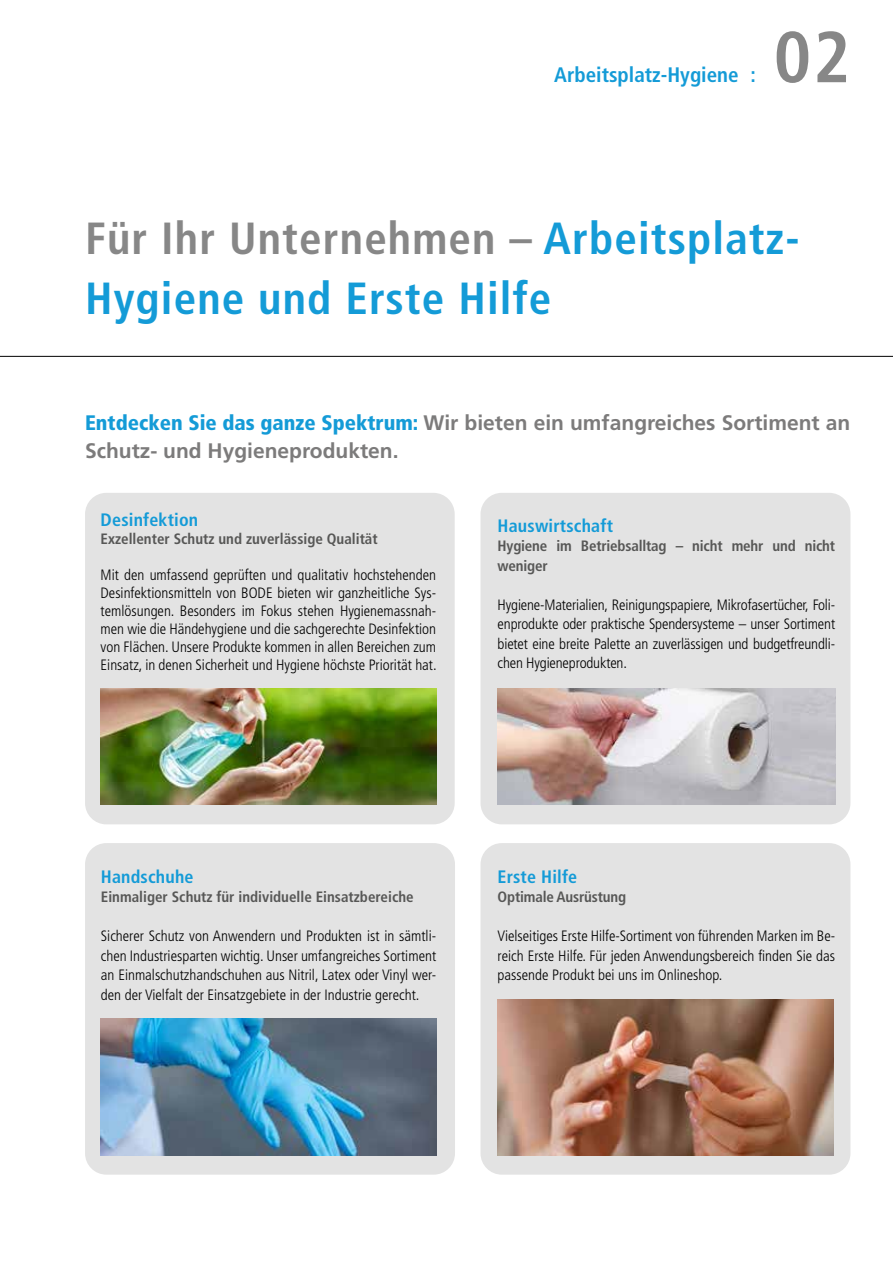
<style>
.page{position:relative;width:893px;height:1263px;background:#fff}
.page>*{position:absolute;margin:0;border:0;box-sizing:border-box;transform-origin:0 0}
.t1{font:700 condensed 72px "Frutiger";color:#878787}
.t2{font:700 condensed 45px/60px "Frutiger";letter-spacing:.025em;color:#149bd7}
.t3{font:700 21px/27.8px "Frutiger";color:#7c7b7b}
.t4{font:700 condensed 21px "Frutiger";color:#149bd7}
.t5{font:700 condensed 18px "Frutiger";letter-spacing:.01em;color:#149bd7}
.t6{font:300 condensed 15px/19.5px "Frutiger";color:#000;text-align:justify}
.t7{font:700 condensed 15px/19.5px "Frutiger";color:#575756}
.s1{color:#878787}
.s2{font-weight:900;font-stretch:condensed;color:#149bd7}
</style>
<div class="page">
<hr style="left:0;top:356px;width:893px;height:1px;background:#000">
<div style="left:85px;top:493px;width:370px;height:331px;background:#e3e3e3;border-radius:21px"></div>
<div style="left:480px;top:493px;width:370px;height:331px;background:#e3e3e3;border-radius:21px"></div>
<div style="left:85px;top:843px;width:370px;height:332px;background:#e3e3e3;border-radius:21px"></div>
<div style="left:480px;top:843px;width:370px;height:332px;background:#e3e3e3;border-radius:21px"></div>
<img style="left:101px;top:688px;width:335px;height:117px">
<img style="left:101px;top:1019px;width:335px;height:136px">
<img style="left:498px;top:999px;width:335px;height:156px">
<img style="left:498px;top:688px;width:337px;height:117px">
<h3 class="t4" style="left:554px;top:62px;width:203px">Arbeitsplatz-Hygiene :</h3>
<h1 class="t1" style="left:774px;top:15px;width:78px">02</h1>
<h2 class="t2" style="left:85px;top:208px;width:716px"><span class="s1">Für Ihr Unternehmen –</span> Arbeitsplatz-<br>Hygiene und Erste Hilfe</h2>
<h3 class="t3" style="left:85px;top:409px;width:767px"><span class="s2">Entdecken Sie das ganze Spektrum:</span> Wir bieten ein umfangreiches Sortiment an<br>Schutz- und Hygieneprodukten.</h3>
<p class="t5" style="left:101px;top:509px;width:99px">Desinfektion</p>
<p class="t7" style="left:101px;top:529px;width:279px">Exzellenter Schutz und zuverlässige Qualität</p>
<p class="t6" style="left:101px;top:566px;width:338px;line-height:18px">Mit den umfassend geprüften und qualitativ hochstehenden Desinfektionsmitteln von BODE bieten wir ganzheitliche Sys&shy;temlösungen. Besonders im Fokus stehen Hygienemassnah&shy;men wie die Händehygiene und die sachgerechte Desinfektion von Flächen. Unsere Produkte kommen in allen Bereichen zum Einsatz, in denen Sicherheit und Hygiene höchste Priorität hat.</p>
<p class="t5" style="left:498px;top:515px;width:117px">Hauswirtschaft</p>
<p class="t7" style="left:498px;top:536px;width:339px">Hygiene im Betriebsalltag – nicht mehr und nicht weniger</p>
<p class="t6" style="left:498px;top:595px;width:339px">Hygiene-Materialien, Reinigungspapiere, Mikrofasertücher, Foli&shy;enprodukte oder praktische Spendersysteme – unser Sortiment bietet eine breite Palette an zuverlässigen und budgetfreundli&shy;chen Hygieneprodukten.</p>
<p class="t5" style="left:101px;top:866px;width:94px">Handschuhe</p>
<p class="t7" style="left:101px;top:887px;width:314px">Einmaliger Schutz für individuelle Einsatzbereiche</p>
<p class="t6" style="left:101px;top:927px;width:337px">Sicherer Schutz von Anwendern und Produkten ist in sämtli&shy;chen Industriesparten wichtig. Unser umfangreiches Sortiment an Einmalschutzhandschuhen aus Nitril, Latex oder Vinyl wer&shy;den der Vielfalt der Einsatzgebiete in der Industrie gerecht.</p>
<p class="t5" style="left:498px;top:866px;width:81px">Erste Hilfe</p>
<p class="t7" style="left:498px;top:887px;width:130px">Optimale Ausrüstung</p>
<p class="t6" style="left:498px;top:927px;width:339px">Vielseitiges Erste Hilfe-Sortiment von führenden Marken im Be&shy;reich Erste Hilfe. Für jeden Anwendungsbereich finden Sie das passende Produkt bei uns im Onlineshop.</p>
</div>
